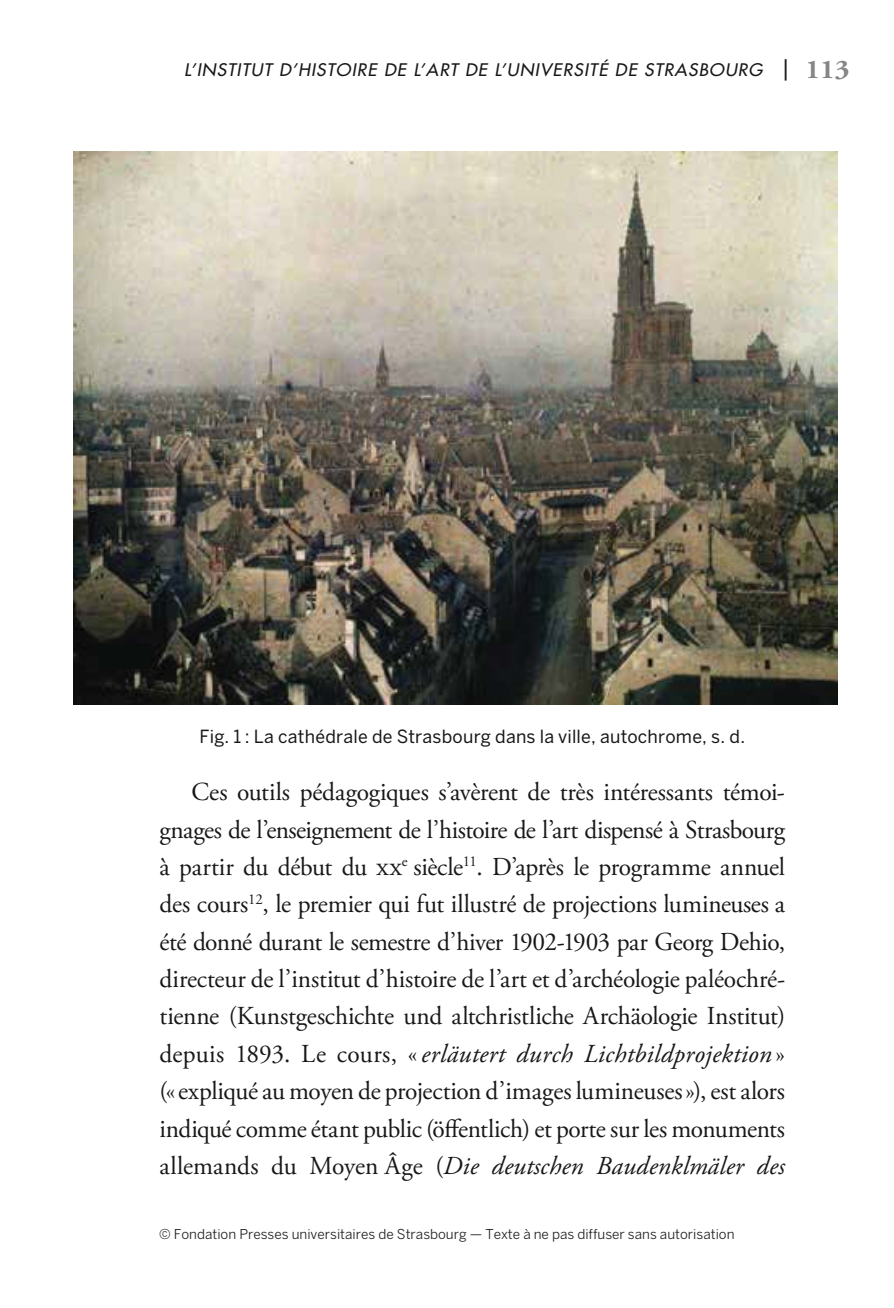
<style>
.page{position:relative;width:894px;height:1308px;background:#fff}
.page>*{position:absolute;margin:0;border:0;box-sizing:border-box;transform-origin:0 0}
.t1{font:25.88px/37.4px "Adobe Garamond Pro";letter-spacing:-.02em;color:#181917;text-align:justify}
.t2{font:18px "Benton Sans";letter-spacing:.01em;color:#181917}
.t3{font:italic 500 16.88px "Futura Std";letter-spacing:.06em;color:#181917;scale:1.05 1}
.t4{font:13.5px "Benton Sans";color:#231f20}
.s1{font-style:normal;font-size:21.38px}
.s2{font-family:"Adobe Garamond Pro";font-weight:700;font-style:normal;font-size:27px;color:#878686}
.s3{font-style:italic}
</style>
<div class="page">
<img style="left:74px;top:151px;width:763px;height:553px">
<p class="t3" style="left:184px;top:61px;width:635px">L’INSTITUT D’HISTOIRE DE L’ART DE L’UNIVERSITÉ DE STRASBOURG <span class="s1">|</span> <span class="s2">113</span></p>
<p class="t2" style="left:199px;top:730px;width:547px">Fig. 1 : La cathédrale de Strasbourg dans la ville, autochrome, s. d.</p>
<p class="t1" style="left:159px;top:775px;width:627px;text-indent:32px">Ces outils pédagogiques s’avèrent de très intéressants témoi&shy;gnages de l’enseignement de l’histoire de l’art dispensé à Strasbourg à partir du début du xx<sup>e</sup> siècle<sup>11</sup>. D’après le programme annuel des cours<sup>12</sup>, le premier qui fut illustré de projections lumineuses a été donné durant le semestre d’hiver 1902-1903 par Georg Dehio, directeur de l’institut d’histoire de l’art et d’archéologie paléochré&shy;tienne (Kunstgeschichte und altchristliche Archäologie Institut) depuis 1893. Le cours, « <span class="s3">erläutert durch Lichtbildprojektion</span> » (« expliqué au moyen de projection d’images lumineuses »), est alors indiqué comme étant public (öffentlich) et porte sur les monuments allemands du Moyen Âge (<span class="s3">Die deutschen Baudenklmäler des</span></p>
<p class="t4" style="left:159px;top:1228px;width:577px">© Fondation Presses universitaires de Strasbourg — Texte à ne pas diffuser sans autorisation</p>
</div>
